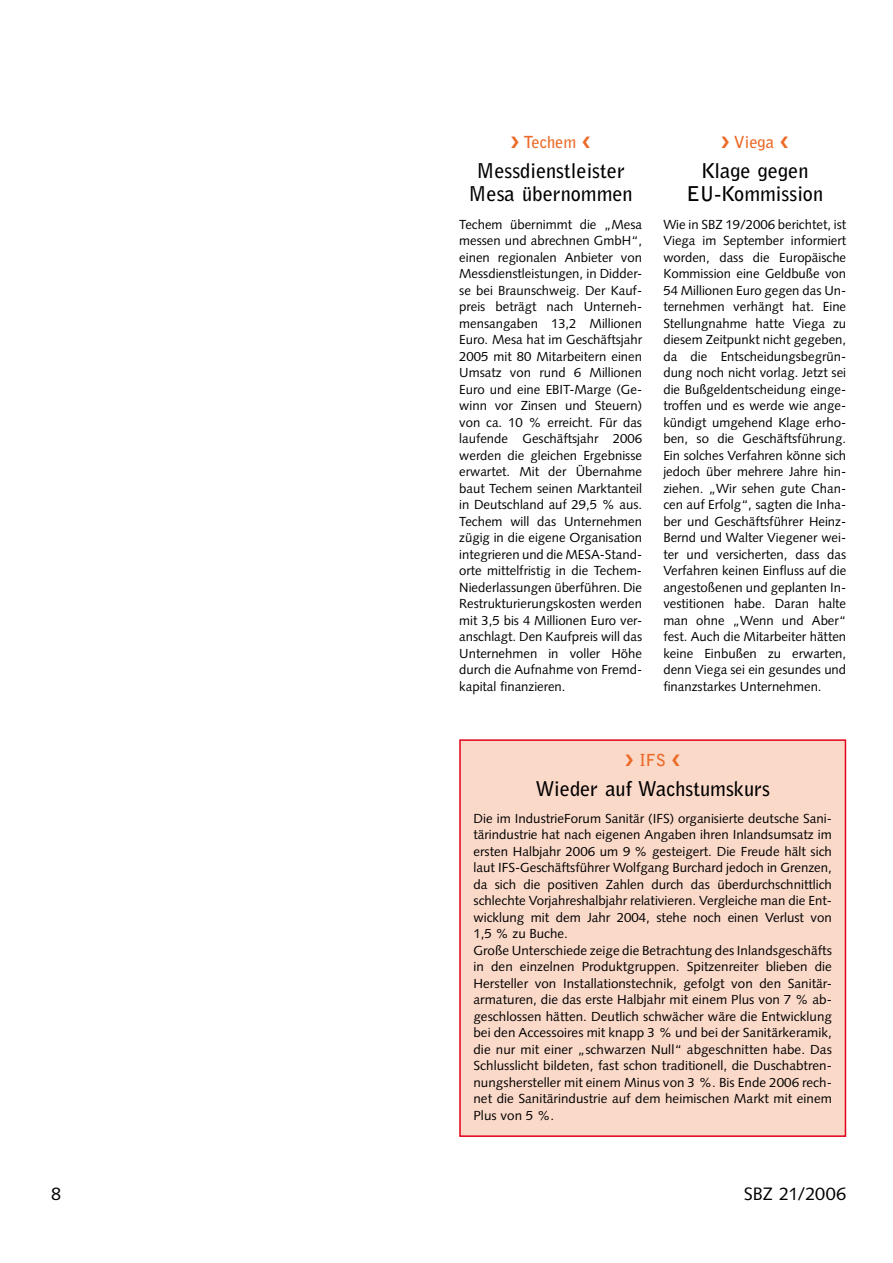
<style>
.page{position:relative;width:893px;height:1263px;background:#fff}
.page>*{position:absolute;margin:0;border:0;box-sizing:border-box;transform-origin:0 0}
.t1{font:700 20.25px/23.2px "Bell Gothic Std";color:#000;text-align:center}
.t2{font:18px "Syntax LT Std";letter-spacing:-.005em;color:#000}
.t3{font:700 16.5px "Bell Gothic Std";color:#eb6a28}
.t4{font:13.2px/16.5px "Syntax LT Std";letter-spacing:.005em;color:#000;text-align:justify}
</style>
<div class="page">
<div style="left:460px;top:740px;width:385px;height:396px;background:#fbd9c9"></div>
<div style="left:459px;top:739px;width:387px;height:398px;border:2px solid #e2001a"></div>
<p class="t3" style="left:511px;top:132px;width:81px">❯ Techem ❮</p>
<h1 class="t1" style="left:469px;top:159px;width:166px">Messdienstleister<br>Mesa übernommen</h1>
<p class="t4" style="left:459px;top:216px;width:184px">Techem übernimmt die „Mesa messen und abrechnen GmbH“, einen regionalen Anbieter von Messdienstleistungen, in Didder&shy;se bei Braunschweig. Der Kauf&shy;preis beträgt nach Unterneh&shy;mensangaben 13,2 Millionen Euro. Mesa hat im Geschäftsjahr 2005 mit 80 Mitarbeitern einen Umsatz von rund 6 Millionen Euro und eine EBIT-Marge (Ge&shy;winn vor Zinsen und Steuern) von ca. 10 % erreicht. Für das laufende Geschäftsjahr 2006 werden die gleichen Ergebnisse erwartet. Mit der Übernahme baut Techem seinen Marktanteil in Deutschland auf 29,5 % aus.<br>Techem will das Unternehmen zügig in die eigene Organisation integrieren und die MESA-Stand&shy;orte mittelfristig in die Techem-Niederlassungen überführen. Die Restrukturierungskosten werden mit 3,5 bis 4 Millionen Euro ver&shy;anschlagt. Den Kaufpreis will das Unternehmen in voller Höhe durch die Aufnahme von Fremd&shy;kapital finanzieren.</p>
<p class="t3" style="left:721px;top:132px;width:69px">❯ Viega ❮</p>
<h1 class="t1" style="left:686px;top:159px;width:138px">Klage gegen<br>EU-Kommission</h1>
<p class="t4" style="left:663px;top:216px;width:184px">Wie in SBZ 19/2006 berichtet, ist Viega im September informiert worden, dass die Europäische Kommission eine Geldbuße von 54 Millionen Euro gegen das Un&shy;ternehmen verhängt hat. Eine Stellungnahme hatte Viega zu diesem Zeitpunkt nicht gegeben, da die Entscheidungsbegrün&shy;dung noch nicht vorlag. Jetzt sei die Bußgeldentscheidung einge&shy;troffen und es werde wie ange&shy;kündigt umgehend Klage erho&shy;ben, so die Geschäftsführung.<br>Ein solches Verfahren könne sich jedoch über mehrere Jahre hin&shy;ziehen. „Wir sehen gute Chan&shy;cen auf Erfolg“, sagten die Inha&shy;ber und Geschäftsführer Heinz-Bernd und Walter Viegener wei&shy;ter und versicherten, dass das Verfahren keinen Einfluss auf die angestoßenen und geplanten In&shy;vestitionen habe. Daran halte man ohne „Wenn und Aber“ fest. Auch die Mitarbeiter hätten keine Einbußen zu erwarten, denn Viega sei ein gesundes und finanzstarkes Unternehmen.</p>
<p class="t3" style="left:625px;top:750px;width:57px">❯ IFS ❮</p>
<h1 class="t1" style="left:535px;top:777px;width:236px">Wieder auf Wachstumskurs</h1>
<p class="t4" style="left:473px;top:810px;width:360px;text-align:left">Die im IndustrieForum Sanitär (IFS) organisierte deutsche Sani&shy;tärindustrie hat nach eigenen Angaben ihren Inlandsumsatz im ersten Halbjahr 2006 um 9 % gesteigert. Die Freude hält sich laut IFS-Geschäftsführer Wolfgang Burchard jedoch in Grenzen, da sich die positiven Zahlen durch das überdurchschnittlich schlechte Vorjahreshalbjahr relativieren. Vergleiche man die Ent&shy;wicklung mit dem Jahr 2004, stehe noch einen Verlust von 1,5 % zu Buche.<br>Große Unterschiede zeige die Betrachtung des Inlandsgeschäfts in den einzelnen Produktgruppen. Spitzenreiter blieben die Hersteller von Installationstechnik, gefolgt von den Sanitär&shy;armaturen, die das erste Halbjahr mit einem Plus von 7 % ab&shy;geschlossen hätten. Deutlich schwächer wäre die Entwicklung bei den Accessoires mit knapp 3 % und bei der Sanitärkeramik, die nur mit einer „schwarzen Null“ abgeschnitten habe. Das Schlusslicht bildeten, fast schon traditionell, die Duschabtren&shy;nungshersteller mit einem Minus von 3 %. Bis Ende 2006 rech&shy;net die Sanitärindustrie auf dem heimischen Markt mit einem Plus von 5 %.</p>
<h2 class="t2" style="left:744px;top:1183px;width:104px">SBZ 21/2006</h2>
</div>
